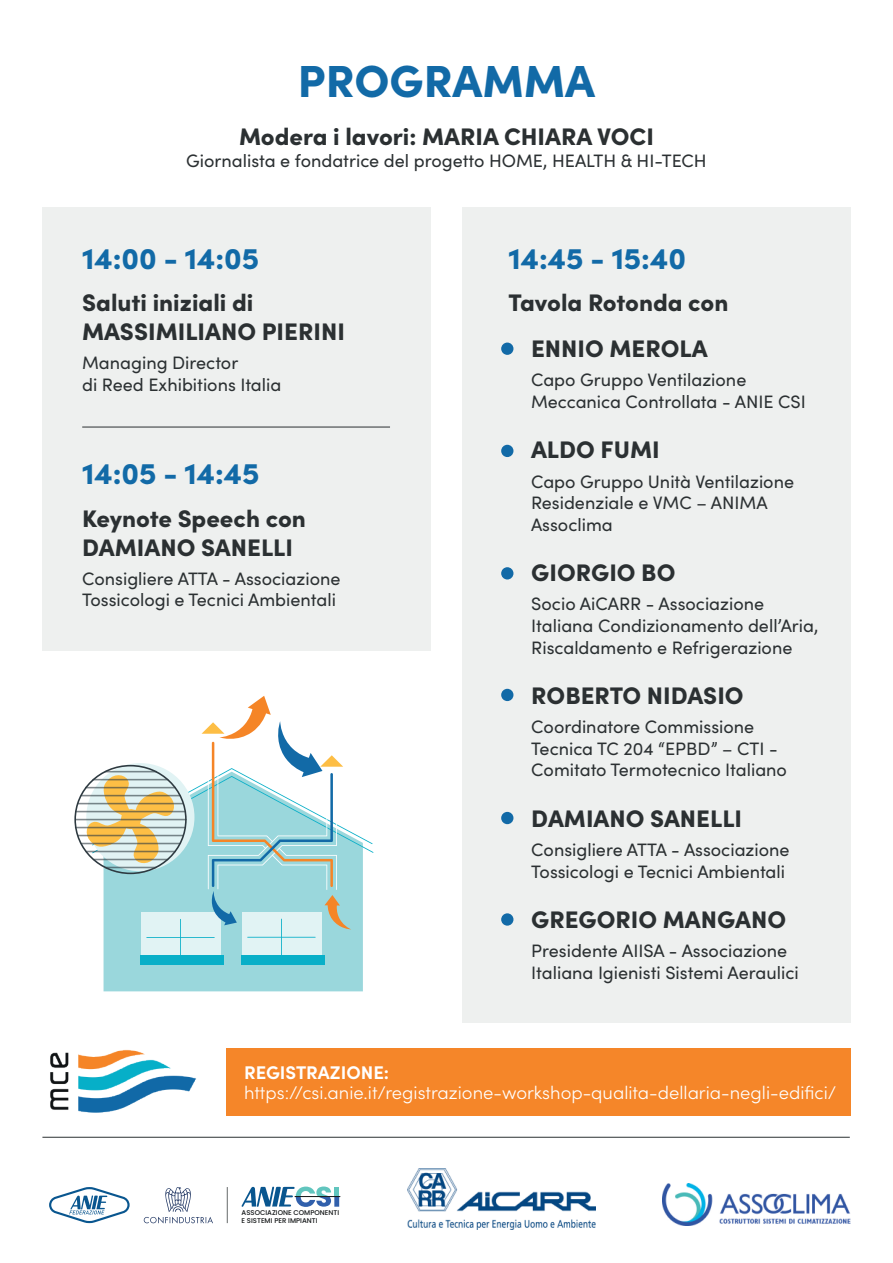
<style>
.page{position:relative;width:893px;height:1263px;background:#fff}
.page>*{position:absolute;margin:0;border:0;box-sizing:border-box;transform-origin:0 0}
.t1{font:900 45px "Sofia Pro";color:#126aa7}
.t2{font:900 30px "Sofia Pro";color:#126aa7}
.t3{font:900 24px/28.8px "Sofia Pro";color:#2b3032}
.t4{font:300 18.45px "Sofia Pro";color:#fff}
.t5{font:700 18.45px "Sofia Pro";color:#fff}
.t6{font:18px/21.6px "Sofia Pro";color:#2b3032}
.t7{font:500 6.9px/8.2px "Poppins";color:#121516}
</style>
<div class="page">
<div style="left:42px;top:207px;width:389px;height:444px;background:#eef0ef"></div>
<div style="left:462px;top:207px;width:388px;height:816px;background:#eef0ef"></div>
<hr style="left:82px;top:427px;width:308px;height:1px;background:#2b3032">
<div style="left:501px;top:567px;width:12px;height:12px;background:#126aa7;border-radius:50%"></div>
<div style="left:501px;top:689px;width:12px;height:12px;background:#126aa7;border-radius:50%"></div>
<div style="left:501px;top:812px;width:12px;height:12px;background:#126aa7;border-radius:50%"></div>
<div style="left:501px;top:913px;width:12px;height:13px;background:#126aa7;border-radius:50%"></div>
<div style="left:501px;top:343px;width:12px;height:12px;background:#126aa7;border-radius:50%"></div>
<div style="left:501px;top:445px;width:12px;height:12px;background:#126aa7;border-radius:50%"></div>
<div style="left:334px;top:1196px;width:5px;height:11px;background:#3160ac"></div>
<svg style="left:242px;top:1186px;width:89px;height:21px"></svg>
<div style="left:334px;top:1187px;width:5px;height:9px;background:#61c5be"></div>
<hr style="left:295px;top:1196px;width:45px;height:1px;background:#121516">
<hr style="left:227px;top:1187px;width:1px;height:36px;background:#666a6a">
<svg style="left:49px;top:1187px;width:81px;height:36px"></svg>
<svg style="left:144px;top:1187px;width:69px;height:36px"></svg>
<img style="left:408px;top:1168px;width:187px;height:61px">
<img style="left:663px;top:1183px;width:187px;height:42px">
<hr style="left:42px;top:1137px;width:808px;height:1px;background:#2b3032">
<div style="left:104px;top:929px;width:259px;height:62px;background:#9ad7dc"></div>
<div style="left:242px;top:912px;width:80px;height:52px;background:#e1f3f4"></div>
<div style="left:241px;top:955px;width:83px;height:9px;background:#08afc8"></div>
<hr style="left:281px;top:919px;width:1px;height:41px;background:#08afc8">
<hr style="left:247px;top:937px;width:69px;height:1px;background:#08afc8">
<div style="left:141px;top:912px;width:80px;height:52px;background:#e1f3f4"></div>
<div style="left:140px;top:955px;width:84px;height:9px;background:#08afc8"></div>
<hr style="left:180px;top:919px;width:1px;height:41px;background:#08afc8">
<hr style="left:146px;top:937px;width:69px;height:1px;background:#08afc8">
<svg style="left:74px;top:696px;width:299px;height:233px"></svg>
<div style="left:226px;top:1048px;width:624px;height:67px;background:#f58629"></div>
<img style="left:50px;top:1049px;width:146px;height:64px">
<h1 class="t1" style="left:298px;top:46px;width:299px">PROGRAMMA</h1>
<h3 class="t3" style="left:239px;top:120px;width:416px">Modera i lavori: MARIA CHIARA VOCI</h3>
<p class="t6" style="left:186px;top:149px;width:522px">Giornalista e fondatrice del progetto HOME, HEALTH &amp; HI-TECH</p>
<h2 class="t2" style="left:82px;top:235px;width:179px">14:00 - 14:05</h2>
<h3 class="t3" style="left:82px;top:286px;width:264px">Saluti iniziali di<br>MASSIMILIANO PIERINI</h3>
<p class="t6" style="left:82px;top:351px;width:201px">Managing Director<br>di Reed Exhibitions Italia</p>
<h2 class="t2" style="left:82px;top:450px;width:179px">14:05 - 14:45</h2>
<h3 class="t3" style="left:82px;top:502px;width:225px">Keynote Speech con<br>DAMIANO SANELLI</h3>
<p class="t6" style="left:82px;top:566px;width:260px">Consigliere ATTA - Associazione<br>Tossicologi e Tecnici Ambientali</p>
<h2 class="t2" style="left:509px;top:235px;width:179px">14:45 - 15:40</h2>
<h3 class="t3" style="left:509px;top:286px;width:221px">Tavola Rotonda con</h3>
<h3 class="t3" style="left:531px;top:332px;width:178px">ENNIO MEROLA</h3>
<p class="t6" style="left:531px;top:368px;width:276px">Capo Gruppo Ventilazione<br>Meccanica Controllata - ANIE CSI</p>
<h3 class="t3" style="left:531px;top:433px;width:130px">ALDO FUMI</h3>
<p class="t6" style="left:531px;top:469px;width:265px">Capo Gruppo Unità Ventilazione<br>Residenziale e VMC – ANIMA<br>Assoclima</p>
<h3 class="t3" style="left:531px;top:556px;width:146px">GIORGIO BO</h3>
<p class="t6" style="left:531px;top:592px;width:289px">Socio AiCARR - Associazione<br>Italiana Condizionamento dell’Aria,<br>Riscaldamento e Refrigerazione</p>
<h3 class="t3" style="left:531px;top:679px;width:214px">ROBERTO NIDASIO</h3>
<p class="t6" style="left:531px;top:715px;width:257px">Coordinatore Commissione<br>Tecnica TC 204 “EPBD” – CTI -<br>Comitato Termotecnico Italiano</p>
<h3 class="t3" style="left:531px;top:802px;width:212px">DAMIANO SANELLI</h3>
<p class="t6" style="left:531px;top:838px;width:260px">Consigliere ATTA - Associazione<br>Tossicologi e Tecnici Ambientali</p>
<h3 class="t3" style="left:531px;top:903px;width:256px">GREGORIO MANGANO</h3>
<p class="t6" style="left:531px;top:939px;width:269px">Presidente AIISA - Associazione<br>Italiana Igienisti Sistemi Aeraulici</p>
<p class="t5" style="left:244px;top:1058px;width:147px">REGISTRAZIONE:</p>
<p class="t4" style="left:244px;top:1079px;width:594px">https://csi.anie.it/registrazione-workshop-qualita-dellaria-negli-edifici/</p>
<p class="t7" style="left:242px;top:1208px;width:99px">ASSOCIAZIONE COMPONENTI<br>E SISTEMI PER IMPIANTI</p>
</div>
